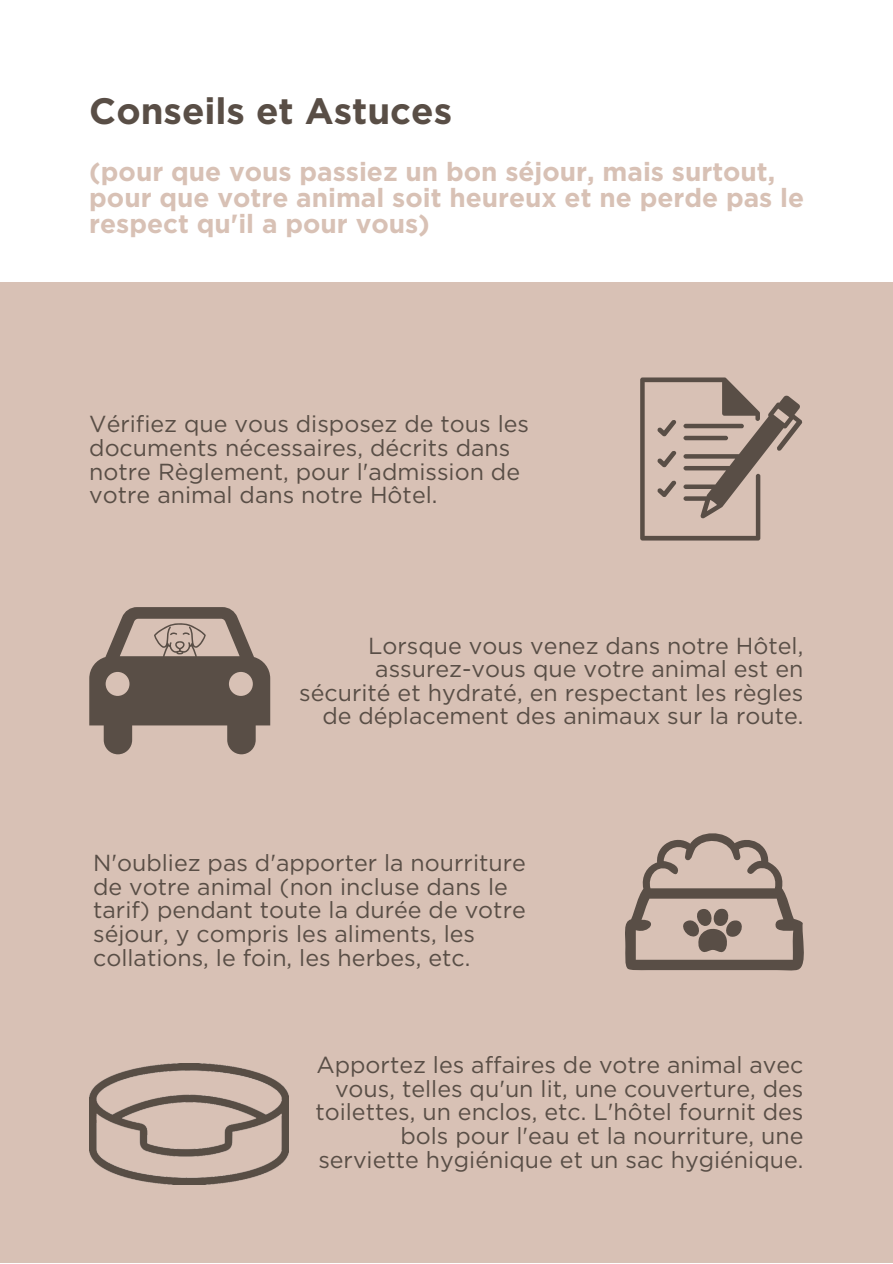
<style>
.page{position:relative;width:893px;height:1264px;background:#fff}
.page>*{position:absolute;margin:0;border:0;box-sizing:border-box;transform-origin:0 0}
.t1{font:700 36.75px "Gotham";color:#594e46}
.t2{font:700 26.25px/25.8px "Gotham";color:#d8c1b5}
.t3{font:23.25px/23.5px "Gotham";color:#594e46}
</style>
<div class="page">
<div style="left:0;top:0;width:892px;height:1262px;background:#d8c1b5"></div>
<div style="left:0;top:0;width:892px;height:281px;background:#fff"></div>
<svg style="left:640px;top:377px;width:162px;height:163px"></svg>
<svg style="left:89px;top:607px;width:181px;height:147px"></svg>
<svg style="left:625px;top:833px;width:178px;height:137px"></svg>
<img style="left:89px;top:1063px;width:199px;height:121px">
<h1 class="t1" style="left:89px;top:89px;width:364px">Conseils et Astuces</h1>
<p class="t2" style="left:89px;top:159px;width:716px">(pour que vous passiez un bon séjour, mais surtout, pour que votre animal soit heureux et ne perde pas le respect qu'il a pour vous)</p>
<p class="t3" style="left:89px;top:412px;width:441px">Vérifiez que vous disposez de tous les documents nécessaires, décrits dans notre Règlement, pour l'admission de votre animal dans notre Hôtel.</p>
<p class="t3" style="left:299px;top:633px;width:505px;text-align:right">Lorsque vous venez dans notre Hôtel, assurez-vous que votre animal est en sécurité et hydraté, en respectant les règles de déplacement des animaux sur la route.</p>
<p class="t3" style="left:93px;top:851px;width:434px">N'oubliez pas d'apporter la nourriture de votre animal (non incluse dans le tarif) pendant toute la durée de votre séjour, y compris les aliments, les collations, le foin, les herbes, etc.</p>
<p class="t3" style="left:315px;top:1053px;width:489px;text-align:right">Apportez les affaires de votre animal avec vous, telles qu'un lit, une couverture, des toilettes, un enclos, etc. L'hôtel fournit des bols pour l'eau et la nourriture, une serviette hygiénique et un sac hygiénique.</p>
</div>
